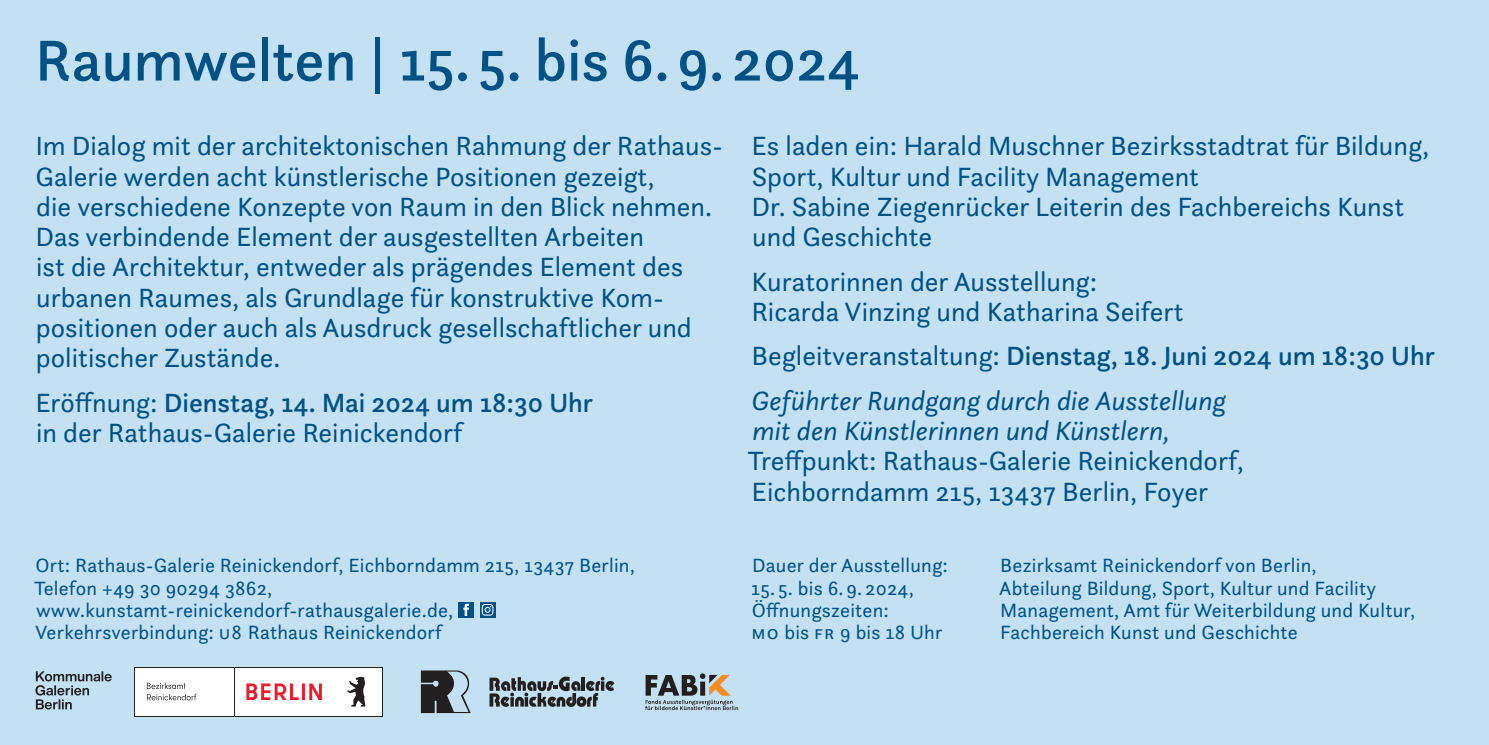
<style>
.page{position:relative;width:1489px;height:745px;background:#fff}
.page>*{position:absolute;margin:0;border:0;box-sizing:border-box;transform-origin:0 0}
._1_HEAD_1_Gross{font:500 60px "Questa Sans";color:#005285}
._2_TXT_Abstand_nach_2{font:27.5px/30.2px "Questa Sans";color:#005285}
._2_TXT_Abstand_nach_2-2{font:500 27.5px "Questa Sans";color:#005285}
._3_BU_Abstand_nach_1{font:20px/22px "Questa Sans";letter-spacing:.01em;color:#005285}
.s1{font-weight:400}
.s2{font-weight:500}
.s3{font-style:italic}
</style>
<div class="page">
<div style="left:0;top:0;width:1488px;height:744px;background:#c3e1f2"></div>
<div style="left:458px;top:601px;width:16px;height:16px;background:#005285"></div>
<svg style="left:463px;top:603px;width:6px;height:12px"></svg>
<svg style="left:480px;top:602px;width:15px;height:15px"></svg>
<svg style="left:481px;top:603px;width:12px;height:12px"></svg>
<div style="left:135px;top:666px;width:248px;height:50px;background:linear-gradient(to bottom,#fff,#fff)"></div>
<div style="left:136px;top:667px;width:98px;height:48px;background:#fff"></div>
<div style="left:235px;top:667px;width:98px;height:48px;background:#fff"></div>
<div style="left:334px;top:667px;width:48px;height:48px;background:#fff"></div>
<svg style="left:347px;top:676px;width:18px;height:30px"></svg>
<svg style="left:147px;top:682px;width:49px;height:18px"></svg>
<svg style="left:246px;top:683px;width:76px;height:16px"></svg>
<svg style="left:35px;top:671px;width:77px;height:38px"></svg>
<svg style="left:421px;top:670px;width:49px;height:42px"></svg>
<svg style="left:489px;top:676px;width:125px;height:31px"></svg>
<svg style="left:645px;top:673px;width:93px;height:36px"></svg>
<p class="_1_HEAD_1_Gross" style="left:35px;top:22px;width:826px">Raumwelten <span class="s1">|</span> 15. 5. bis 6.9.2024</p>
<p class="_2_TXT_Abstand_nach_2" style="left:35px;top:130px;width:689px">Im Dialog mit der architektonischen Rahmung der Rathaus-Galerie werden acht künstlerische Positionen gezeigt,<br>die verschiedene Konzepte von Raum in den Blick nehmen.<br>Das verbindende Element der ausgestellten Arbeiten<br>ist die Architektur, entweder als prägendes Element des urbanen Raumes, als Grundlage für konstruktive Kom&shy;positionen oder auch als Ausdruck gesellschaftlicher und politischer Zustände.</p>
<p class="_2_TXT_Abstand_nach_2" style="left:35px;top:386px;width:559px">Eröffnung: <span class="s2">Dienstag, 14. Mai 2024 um 18:30 Uhr </span>in der Rathaus-Galerie Reinickendorf</p>
<p class="_2_TXT_Abstand_nach_2" style="left:751px;top:130px;width:679px">Es laden ein: Harald Muschner Bezirksstadtrat für Bildung, Sport, Kultur und Facility Management<br>Dr. Sabine Ziegenrücker Leiterin des Fachbereichs Kunst und Geschichte</p>
<p class="_2_TXT_Abstand_nach_2" style="left:751px;top:265px;width:433px">Kuratorinnen der Ausstellung:<br>Ricarda Vinzing und Katharina Seifert</p>
<p class="_2_TXT_Abstand_nach_2-2" style="left:751px;top:338px;width:685px"><span class="s1">Begleitveranstaltung:</span> Dienstag, 18. Juni 2024 um 18:30 Uhr</p>
<p class="_2_TXT_Abstand_nach_2" style="left:747px;top:384px;width:497px"><span class="s3">Geführter Rundgang durch die Ausstellung mit den Künstlerinnen und Künstlern, </span>Treffpunkt: Rathaus-Galerie Reinickendorf, Eichborndamm 215, 13437 Berlin, Foyer</p>
<p class="_3_BU_Abstand_nach_1" style="left:34px;top:554px;width:602px">Ort: Rathaus-Galerie Reinickendorf, Eichborndamm 215, 13437 Berlin, Telefon +49 30 90294 3862, www.kunstamt-reinickendorf-rathausgalerie.de, Verkehrsverbindung: U8 Rathaus Reinickendorf</p>
<p class="_3_BU_Abstand_nach_1" style="left:752px;top:554px;width:197px">Dauer der Ausstellung:</p>
<p class="_3_BU_Abstand_nach_1" style="left:751px;top:576px;width:193px">15. 5. bis 6. 9. 2024,<br>Öffnungszeiten:<br>Mo bis FR 9 bis 18 Uhr</p>
<p class="_3_BU_Abstand_nach_1" style="left:999px;top:554px;width:417px">Bezirksamt Reinickendorf von Berlin,<br>Abteilung Bildung, Sport, Kultur und Facility Management, Amt für Weiterbildung und Kultur, Fachbereich Kunst und Geschichte</p>
</div>
